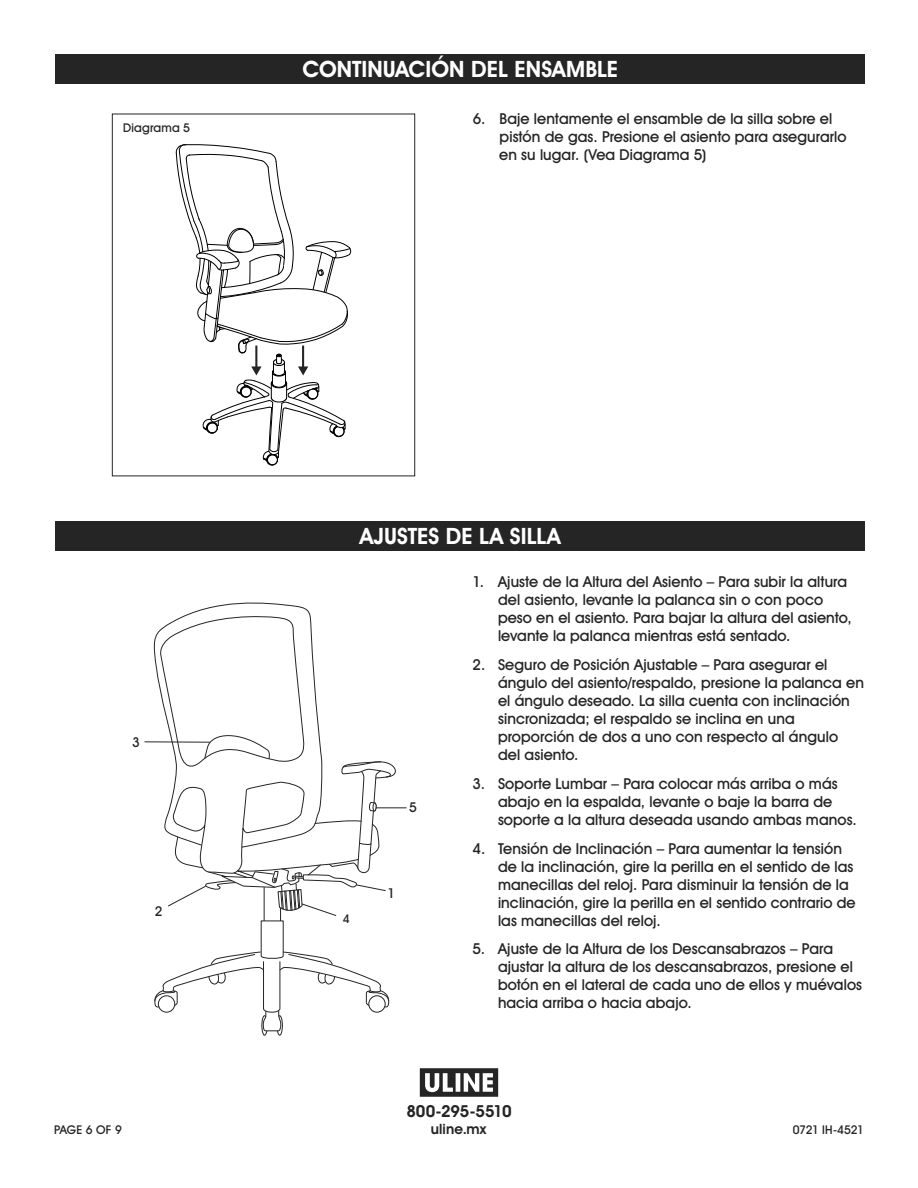
<style>
.page{position:relative;width:918px;height:1188px;background:#fff}
.page>*{position:absolute;margin:0;border:0;box-sizing:border-box;transform-origin:0 0}
.t1{font:700 22.5px "Uline Two Knine";letter-spacing:.005em;color:#fff}
.t2{font:700 16.5px "Uline Two Knine";letter-spacing:-.015em;color:#252525}
.t3{font:15px/18px "Uline Two Knine";letter-spacing:.005em;color:#252525}
.t4{font:700 14.25px "Uline Two Knine";letter-spacing:.01em;color:#252525}
.t5{font:13.5px "Uline Two Knine";color:#252525}
.t6{font:12px "Uline Two Knine";letter-spacing:.01em;color:#252525}
.t7{font:12px "Uline Two Knine";letter-spacing:-.03em;color:#252525}
</style>
<div class="page">
<svg style="left:420px;top:1068px;width:78px;height:29px"></svg>
<div style="left:262px;top:1015px;width:6px;height:20px;border:1px solid #252525;border-radius:50%"></div>
<div style="left:277px;top:1015px;width:6px;height:20px;border:1px solid #252525;border-radius:50%"></div>
<div style="left:55px;top:521px;width:810px;height:30px;background:#252525"></div>
<svg style="left:176px;top:144px;width:175px;height:321px"></svg>
<div style="left:112px;top:114px;width:303px;height:362px;border:1px solid #252525"></div>
<div style="left:55px;top:54px;width:810px;height:30px;background:#252525"></div>
<svg style="left:153px;top:602px;width:250px;height:429px"></svg>
<hr style="left:145px;top:741px;width:65px;height:2px;background:#252525">
<hr style="left:376px;top:807px;width:30px;height:1px;background:#252525">
<p class="t6" style="left:123px;top:121px;width:68px">Diagrama 5</p>
<h1 class="t1" style="left:302px;top:56px;width:317px">CONTINUACIÓN DEL ENSAMBLE</h1>
<p class="t3" style="left:499px;top:109px;width:349px;text-indent:-26px">6. Baje lentamente el ensamble de la silla sobre el pistón de gas. Presione el asiento para asegurarlo en su lugar. (Vea Diagrama 5)</p>
<p class="t5" style="left:132px;top:734px;width:9px">3</p>
<p class="t5" style="left:155px;top:903px;width:9px">2</p>
<p class="t6" style="left:343px;top:911px;width:8px">4</p>
<h1 class="t1" style="left:360px;top:522px;width:202px">AJUSTES DE LA SILLA</h1>
<p class="t3" style="left:498px;top:573px;width:355px;text-indent:-26px">1. Ajuste de la Altura del Asiento – Para subir la altura del asiento, levante la palanca sin o con poco peso en el asiento. Para bajar la altura del asiento, levante la palanca mientras está sentado.</p>
<p class="t3" style="left:498px;top:656px;width:367px;text-indent:-26px">2. Seguro de Posición Ajustable – Para asegurar el ángulo del asiento/respaldo, presione la palanca en el ángulo deseado. La silla cuenta con inclinación sincronizada; el respaldo se inclina en una proporción de dos a uno con respecto al ángulo del asiento.</p>
<p class="t3" style="left:498px;top:774px;width:360px;text-indent:-26px">3. Soporte Lumbar – Para colocar más arriba o más abajo en la espalda, levante o baje la barra de soporte a la altura deseada usando ambas manos.</p>
<p class="t3" style="left:498px;top:839px;width:359px;text-indent:-26px">4. Tensión de Inclinación – Para aumentar la tensión de la inclinación, gire la perilla en el sentido de las manecillas del reloj. Para disminuir la tensión de la inclinación, gire la perilla en el sentido contrario de las manecillas del reloj.</p>
<p class="t3" style="left:498px;top:940px;width:366px;text-indent:-26px">5. Ajuste de la Altura de los Descansabrazos – Para ajustar la altura de los descansabrazos, presione el botón en el lateral de cada uno de ellos y muévalos hacia arriba o hacia abajo.</p>
<p class="t5" style="left:409px;top:799px;width:9px">5</p>
<p class="t5" style="left:388px;top:884px;width:9px">1</p>
<p class="t2" style="left:406px;top:1101px;width:107px">800-295-5510</p>
<p class="t4" style="left:431px;top:1120px;width:57px">uline.mx</p>
<p class="t6" style="left:54px;top:1122px;width:69px">PAGE 6 OF 9</p>
<p class="t7" style="left:793px;top:1122px;width:73px">0721 IH-4521</p>
</div>
